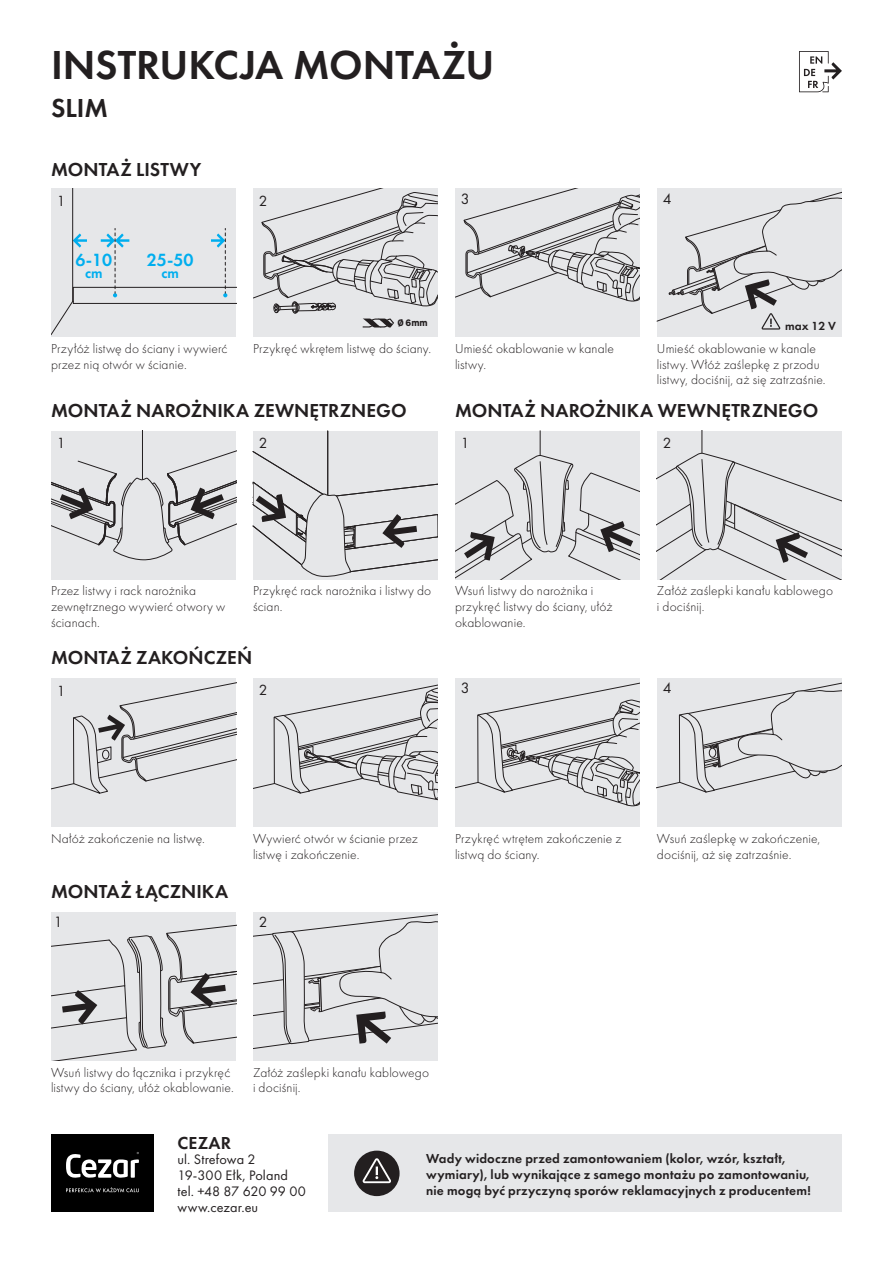
<style>
.page{position:relative;width:893px;height:1263px;background:#fff}
.page>*{position:absolute;margin:0;border:0;box-sizing:border-box;transform-origin:0 0}
.t1{font:600 42px "Futura PT";letter-spacing:-.005em;color:#231f20}
.t2{font:600 27px "Futura PT";color:#231f20}
.t3{font:600 19.5px "Futura PT";letter-spacing:.005em;color:#231f20}
.t4{font:600 18.3px "Futura PT";color:#00aeef}
.t5{font:600 18px "Futura PT";letter-spacing:.01em;color:#231f20}
.t6{font:15.6px "Futura PT";color:#231f20}
.t7{font:15.45px "Futura PT";color:#231f20}
.t8{font:15.3px "Futura PT";color:#231f20}
.t9{font:600 15px "Futura PT";color:#00aeef}
.t10{font:14.25px/15.8px "Futura PT";letter-spacing:.01em;color:#231f20}
.t11{font:300 13.5px/15.8px "Futura PT";letter-spacing:.01em;color:#231f20}
.t12{font:600 13.5px/16.2px "Futura PT";letter-spacing:.015em;color:#231f20}
.t13{font:600 12.15px "Futura PT";color:#231f20}
.t14{font:700 9.3px "Leroy Merlin Sans";color:#231f20}
</style>
<div class="page">
<div style="left:51px;top:1135px;width:103px;height:77px;background:#000"></div>
<svg style="left:66px;top:1152px;width:73px;height:26px"></svg>
<svg style="left:66px;top:1187px;width:73px;height:5px"></svg>
<svg style="left:799px;top:51px;width:43px;height:41px"></svg>
<div style="left:329px;top:1135px;width:513px;height:77px;background:#e6e7e9"></div>
<div style="left:354px;top:1150px;width:46px;height:46px;background:#231f20;border-radius:50%"></div>
<svg style="left:362px;top:1158px;width:29px;height:25px"></svg>
<div style="left:51px;top:431px;width:185px;height:149px;background:#e6e7e9"></div>
<svg style="left:51px;top:431px;width:185px;height:129px"></svg>
<svg style="left:455px;top:431px;width:185px;height:148px;background:#d6d7d9"></svg>
<div style="left:51px;top:678px;width:185px;height:149px;background:#e6e7e9"></div>
<svg style="left:51px;top:682px;width:185px;height:112px"></svg>
<div style="left:51px;top:912px;width:185px;height:149px;background:#e6e7e9"></div>
<svg style="left:51px;top:924px;width:185px;height:137px"></svg>
<div style="left:455px;top:678px;width:185px;height:149px;background:#e6e7e9"></div>
<svg style="left:455px;top:682px;width:185px;height:124px"></svg>
<div style="left:657px;top:678px;width:185px;height:149px;background:#e6e7e9"></div>
<svg style="left:657px;top:682px;width:185px;height:110px"></svg>
<svg style="left:253px;top:431px;width:185px;height:147px;background:#d6d6d8"></svg>
<svg style="left:657px;top:431px;width:185px;height:148px;background:#dadadc"></svg>
<div style="left:253px;top:678px;width:185px;height:149px;background:#e6e7e9"></div>
<svg style="left:253px;top:684px;width:185px;height:117px"></svg>
<div style="left:253px;top:912px;width:185px;height:149px;background:#e6e7e9"></div>
<svg style="left:253px;top:914px;width:185px;height:135px"></svg>
<div style="left:51px;top:188px;width:185px;height:147px;background:#e6e7e9"></div>
<div style="left:455px;top:188px;width:185px;height:149px;background:#e6e7e9"></div>
<svg style="left:455px;top:188px;width:185px;height:113px"></svg>
<div style="left:253px;top:189px;width:185px;height:148px;background:#e6e7e9"></div>
<svg style="left:253px;top:188px;width:185px;height:139px"></svg>
<div style="left:657px;top:188px;width:185px;height:149px;background:#e6e7e9"></div>
<svg style="left:657px;top:191px;width:185px;height:139px"></svg>
<h1 class="t1" style="left:51px;top:39px;width:445px">INSTRUKCJA MONTAŻU</h1>
<h2 class="t2" style="left:51px;top:91px;width:58px">SLIM</h2>
<h3 class="t3" style="left:51px;top:157px;width:152px">MONTAŻ LISTWY</h3>
<p class="t8" style="left:57px;top:192px;width:10px">1</p>
<p class="t8" style="left:259px;top:192px;width:10px">2</p>
<p class="t6" style="left:461px;top:189px;width:10px">3</p>
<h3 class="t4" style="left:76px;top:249px;width:38px">6-10</h3>
<p class="t9" style="left:85px;top:264px;width:19px">cm</p>
<h3 class="t4" style="left:147px;top:249px;width:48px">25-50</h3>
<p class="t9" style="left:161px;top:264px;width:19px">cm</p>
<p class="t14" style="left:397px;top:315px;width:32px">Ø 6mm</p>
<p class="t7" style="left:663px;top:189px;width:10px">4</p>
<p class="t13" style="left:785px;top:318px;width:52px">max 12 V</p>
<p class="t11" style="left:51px;top:341px;width:178px">Przyłóż listwę do ściany i wywierć przez nią otwór w ścianie.</p>
<p class="t11" style="left:455px;top:341px;width:161px">Umieść okablowanie w kanale listwy.</p>
<p class="t11" style="left:253px;top:341px;width:180px">Przykręć wkrętem listwę do ściany.</p>
<p class="t11" style="left:657px;top:341px;width:170px">Umieść okablowanie w kanale listwy. Włóż zaślepkę z przodu listwy, dociśnij, aż się zatrzaśnie.</p>
<h3 class="t3" style="left:51px;top:398px;width:357px">MONTAŻ NAROŻNIKA ZEWNĘTRZNEGO</h3>
<h3 class="t3" style="left:455px;top:398px;width:365px">MONTAŻ NAROŻNIKA WEWNĘTRZNEGO</h3>
<p class="t8" style="left:259px;top:434px;width:10px">2</p>
<p class="t8" style="left:663px;top:434px;width:10px">2</p>
<p class="t8" style="left:57px;top:434px;width:10px">1</p>
<p class="t8" style="left:461px;top:434px;width:10px">1</p>
<p class="t11" style="left:51px;top:583px;width:176px">Przez listwy i rack narożnika zewnętrznego wywierć otwory w ścianach.</p>
<p class="t11" style="left:455px;top:583px;width:159px">Wsuń listwy do narożnika i przykręć listwy do ściany, ułóż okablowanie.</p>
<p class="t11" style="left:253px;top:583px;width:180px">Przykręć rack narożnika i listwy do ścian.</p>
<p class="t11" style="left:657px;top:583px;width:178px">Załóż zaślepki kanału kablowego i dociśnij.</p>
<h3 class="t3" style="left:51px;top:645px;width:203px">MONTAŻ ZAKOŃCZEŃ</h3>
<p class="t8" style="left:57px;top:681px;width:10px">1</p>
<p class="t8" style="left:259px;top:681px;width:10px">2</p>
<p class="t6" style="left:461px;top:678px;width:10px">3</p>
<p class="t6" style="left:663px;top:678px;width:10px">4</p>
<p class="t11" style="left:51px;top:830px;width:155px">Nałóż zakończenie na listwę.</p>
<h3 class="t3" style="left:51px;top:879px;width:179px">MONTAŻ ŁĄCZNIKA</h3>
<p class="t6" style="left:54px;top:912px;width:10px">1</p>
<p class="t11" style="left:253px;top:830px;width:167px">Wywierć otwór w ścianie przez listwę i zakończenie.</p>
<p class="t8" style="left:259px;top:913px;width:10px">2</p>
<p class="t11" style="left:455px;top:830px;width:168px">Przykręć wtrętem zakończenie z listwą do ściany.</p>
<p class="t11" style="left:657px;top:830px;width:165px">Wsuń zaślepkę w zakończenie, dociśnij, aż się zatrzaśnie.</p>
<p class="t11" style="left:51px;top:1064px;width:184px">Wsuń listwy do łącznika i przykręć listwy do ściany, ułóż okablowanie.</p>
<p class="t11" style="left:253px;top:1064px;width:178px">Załóż zaślepki kanału kablowego i dociśnij.</p>
<h3 class="t5" style="left:177px;top:1131px;width:55px">CEZAR</h3>
<p class="t10" style="left:177px;top:1151px;width:130px">ul. Strefowa 2<br>19-300 Ełk, Poland tel. +48 87 620 99 00 www.cezar.eu</p>
<p class="t12" style="left:426px;top:1150px;width:386px">Wady widoczne przed zamontowaniem (kolor, wzór, kształt, wymiary), lub wynikające z samego montażu po zamontowaniu, nie mogą być przyczyną sporów reklamacyjnych z producentem!</p>
</div>
